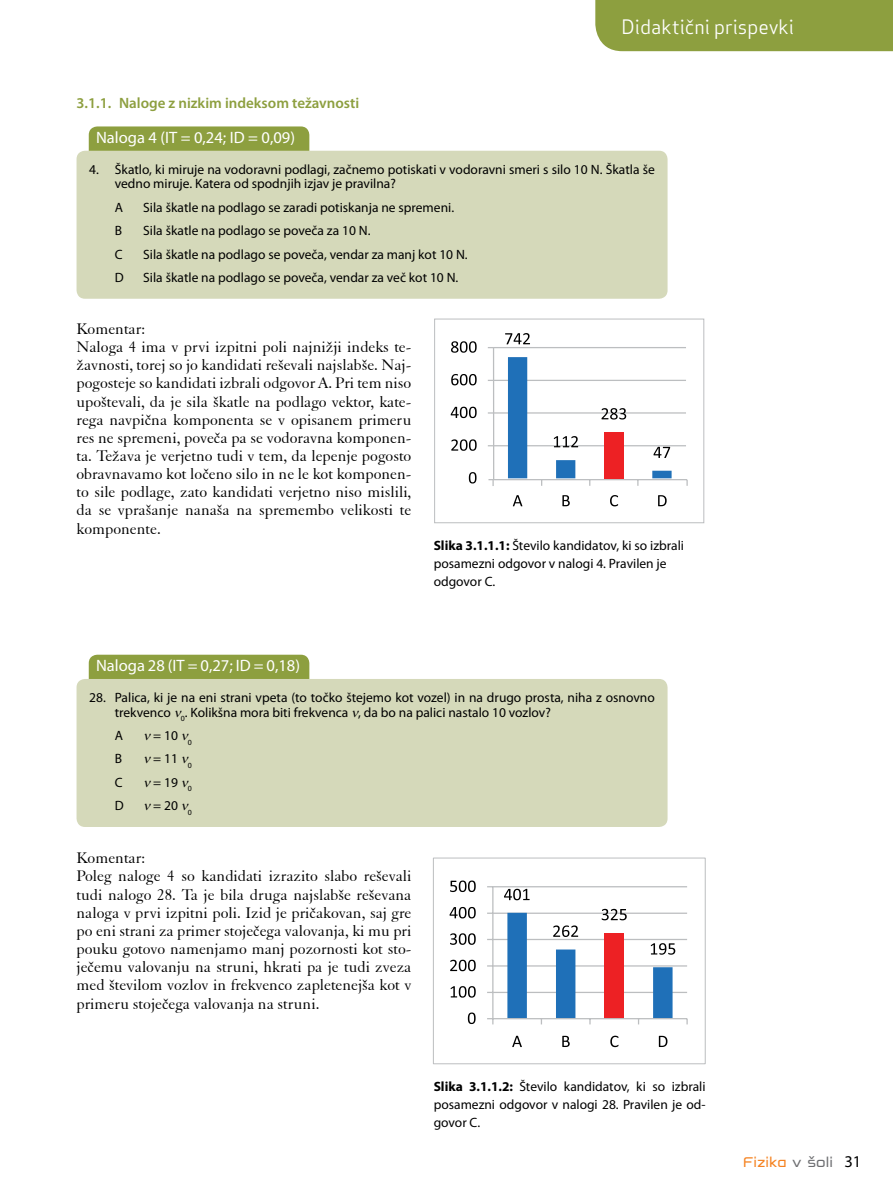
<style>
.page{position:relative;width:893px;height:1191px;background:#fff}
.page>*{position:absolute;margin:0;border:0;box-sizing:border-box;transform-origin:0 0}
.t1{font:19.5px "Apex Sans Book ST";color:#fff}
.t2{font:16.5px/18.1px "Elegant Garamond BT";color:#000}
.t3{font:16.5px "Myriad Pro";color:#fff}
.t4{font:16.5px "Formation Sans";color:#f58220}
.t5{font:600 15px "Myriad Pro";color:#8d9f3f}
.t6{font:13.5px/18px "Myriad Pro";color:#000}
.s1{font-weight:700}
.s2{color:#6d6e71}
.s3{font-family:"Myriad Pro";color:#000}
</style>
<div class="page">
<div style="left:595px;top:0;width:298px;height:51px;background:#8d9f3f"></div>
<div style="left:89px;top:126px;width:220px;height:48px;background:#8d9f3f;border-radius:9px"></div>
<div style="left:77px;top:151px;width:591px;height:148px;background:#d5d9ba;border-radius:9px"></div>
<div style="left:89px;top:654px;width:220px;height:48px;background:#8d9f3f;border-radius:9px"></div>
<div style="left:77px;top:679px;width:591px;height:148px;background:#d5d9ba;border-radius:9px"></div>
<div style="left:434px;top:319px;width:270px;height:204px;border:1px solid #bcbec0"></div>
<hr style="left:494px;top:445px;width:192px;height:1px;background:#bcbec0">
<hr style="left:494px;top:412px;width:192px;height:1px;background:#bcbec0">
<hr style="left:494px;top:380px;width:192px;height:1px;background:#bcbec0">
<hr style="left:494px;top:347px;width:192px;height:1px;background:#bcbec0">
<hr style="left:493px;top:347px;width:1px;height:133px;background:#bcbec0">
<hr style="left:488px;top:479px;width:199px;height:1px;background:#bcbec0">
<svg style="left:492px;top:480px;width:2px;height:6px"></svg>
<svg style="left:686px;top:480px;width:2px;height:6px"></svg>
<svg style="left:505px;top:333px;width:25px;height:11px"></svg>
<svg style="left:508px;top:357px;width:164px;height:129px"></svg>
<svg style="left:469px;top:472px;width:7px;height:11px"></svg>
<svg style="left:451px;top:439px;width:26px;height:12px"></svg>
<svg style="left:451px;top:407px;width:26px;height:11px"></svg>
<svg style="left:451px;top:374px;width:26px;height:11px"></svg>
<svg style="left:451px;top:341px;width:26px;height:12px"></svg>
<svg style="left:513px;top:495px;width:9px;height:11px"></svg>
<svg style="left:562px;top:495px;width:8px;height:11px"></svg>
<svg style="left:610px;top:495px;width:8px;height:11px"></svg>
<svg style="left:658px;top:495px;width:9px;height:11px"></svg>
<hr style="left:493px;top:991px;width:194px;height:2px;background:#bcbec0">
<hr style="left:493px;top:965px;width:194px;height:1px;background:#bcbec0">
<hr style="left:493px;top:938px;width:194px;height:2px;background:#bcbec0">
<hr style="left:493px;top:912px;width:194px;height:2px;background:#bcbec0">
<hr style="left:493px;top:886px;width:194px;height:1px;background:#bcbec0">
<hr style="left:492px;top:886px;width:1px;height:132px;background:#bcbec0">
<hr style="left:493px;top:1018px;width:194px;height:1px;background:#bcbec0">
<svg style="left:487px;top:1018px;width:6px;height:6px"></svg>
<svg style="left:504px;top:888px;width:26px;height:12px"></svg>
<svg style="left:507px;top:909px;width:168px;height:115px"></svg>
<svg style="left:468px;top:1012px;width:8px;height:12px"></svg>
<svg style="left:451px;top:986px;width:25px;height:11px"></svg>
<svg style="left:450px;top:959px;width:26px;height:12px"></svg>
<svg style="left:450px;top:933px;width:26px;height:11px"></svg>
<svg style="left:450px;top:907px;width:26px;height:11px"></svg>
<svg style="left:450px;top:880px;width:26px;height:12px"></svg>
<svg style="left:512px;top:1035px;width:10px;height:12px"></svg>
<svg style="left:562px;top:1035px;width:8px;height:12px"></svg>
<svg style="left:610px;top:1035px;width:8px;height:12px"></svg>
<svg style="left:659px;top:1035px;width:8px;height:12px"></svg>
<div style="left:433px;top:857px;width:273px;height:207px;border:1px solid #bcbec0"></div>
<p class="t1" style="left:621px;top:14px;width:174px">Didaktični prispevki</p>
<p class="t5" style="left:77px;top:93px;width:284px">3.1.1. Naloge z nizkim indeksom težavnosti</p>
<p class="t3" style="left:96px;top:127px;width:201px">Naloga 4 (IT = 0,24; ID = 0,09)</p>
<p class="t6" style="left:115px;top:161px;width:541px;line-height:14.9px;text-indent:-26px">4. Škatlo, ki miruje na vodoravni podlagi, začnemo potiskati v vodoravni smeri s silo 10 N. Škatla še vedno miruje. Katera od spodnjih izjav je pravilna?</p>
<p class="t6" style="left:115px;top:198px;width:10px">A</p>
<p class="t6" style="left:143px;top:198px;width:312px">Sila škatle na podlago se zaradi potiskanja ne spremeni.</p>
<p class="t6" style="left:115px;top:221px;width:9px">B</p>
<p class="t6" style="left:143px;top:221px;width:229px">Sila škatle na podlago se poveča za 10 N.</p>
<p class="t6" style="left:115px;top:245px;width:9px">C</p>
<p class="t6" style="left:143px;top:245px;width:326px">Sila škatle na podlago se poveča, vendar za manj kot 10 N.</p>
<p class="t6" style="left:115px;top:268px;width:10px">D</p>
<p class="t6" style="left:143px;top:268px;width:317px">Sila škatle na podlago se poveča, vendar za več kot 10 N.</p>
<p class="t2" style="left:77px;top:319px;width:336px">Komentar:<br>Naloga 4 ima v prvi izpitni poli najnižji indeks te&shy;žavnosti, torej so jo kandidati reševali najslabše. Naj&shy;pogosteje so kandidati izbrali odgovor A. Pri tem niso upoštevali, da je sila škatle na podlago vektor, kate&shy;rega navpična komponenta se v opisanem primeru res ne spremeni, poveča pa se vodoravna komponen&shy;ta. Težava je verjetno tudi v tem, da lepenje pogosto obravnavamo kot ločeno silo in ne le kot komponen&shy;to sile podlage, zato kandidati verjetno niso mislili, da se vprašanje nanaša na spremembo velikosti te komponente.</p>
<p class="t6" style="left:434px;top:536px;width:252px"><span class="s1">Slika 3.1.1.1:</span> Število kandidatov, ki so izbrali posamezni odgovor v nalogi 4. Pravilen je odgovor C.</p>
<p class="t3" style="left:96px;top:655px;width:206px">Naloga 28 (IT = 0,27; ID = 0,18)</p>
<p class="t6" style="left:115px;top:689px;width:541px;line-height:14.9px;text-indent:-26px">28. Palica, ki je na eni strani vpeta (to točko štejemo kot vozel) in na drugo prosta, niha z osnovno trekvenco <sub>0</sub>. Kolikšna mora biti frekvenca , da bo na palici nastalo 10 vozlov?</p>
<p class="t6" style="left:115px;top:726px;width:10px">A</p>
<p class="t6" style="left:153px;top:726px;width:40px">= 10 <sub>0</sub></p>
<p class="t6" style="left:115px;top:749px;width:9px">B</p>
<p class="t6" style="left:153px;top:749px;width:40px">= 11 <sub>0</sub></p>
<p class="t6" style="left:115px;top:773px;width:9px">C</p>
<p class="t6" style="left:153px;top:773px;width:40px">= 19 <sub>0</sub></p>
<p class="t6" style="left:115px;top:796px;width:10px">D</p>
<p class="t6" style="left:153px;top:796px;width:40px">= 20 <sub>0</sub></p>
<p class="t2" style="left:77px;top:848px;width:336px">Komentar:<br>Poleg naloge 4 so kandidati izrazito slabo reševali tudi nalogo 28. Ta je bila druga najslabše reševana naloga v prvi izpitni poli. Izid je pričakovan, saj gre po eni strani za primer stoječega valovanja, ki mu pri pouku gotovo namenjamo manj pozornosti kot sto&shy;ječemu valovanju na struni, hkrati pa je tudi zveza med številom vozlov in frekvenco zapletenejša kot v primeru stoječega valovanja na struni.</p>
<p class="t6" style="left:434px;top:1077px;width:273px;text-align:justify"><span class="s1">Slika 3.1.1.2:</span> Število kandidatov, ki so izbrali posamezni odgovor v nalogi 28. Pravilen je od&shy;govor C.</p>
<p class="t4" style="left:743px;top:1153px;width:119px">Fizika <span class="s2">v šoli</span> <span class="s3">31</span></p>
</div>
